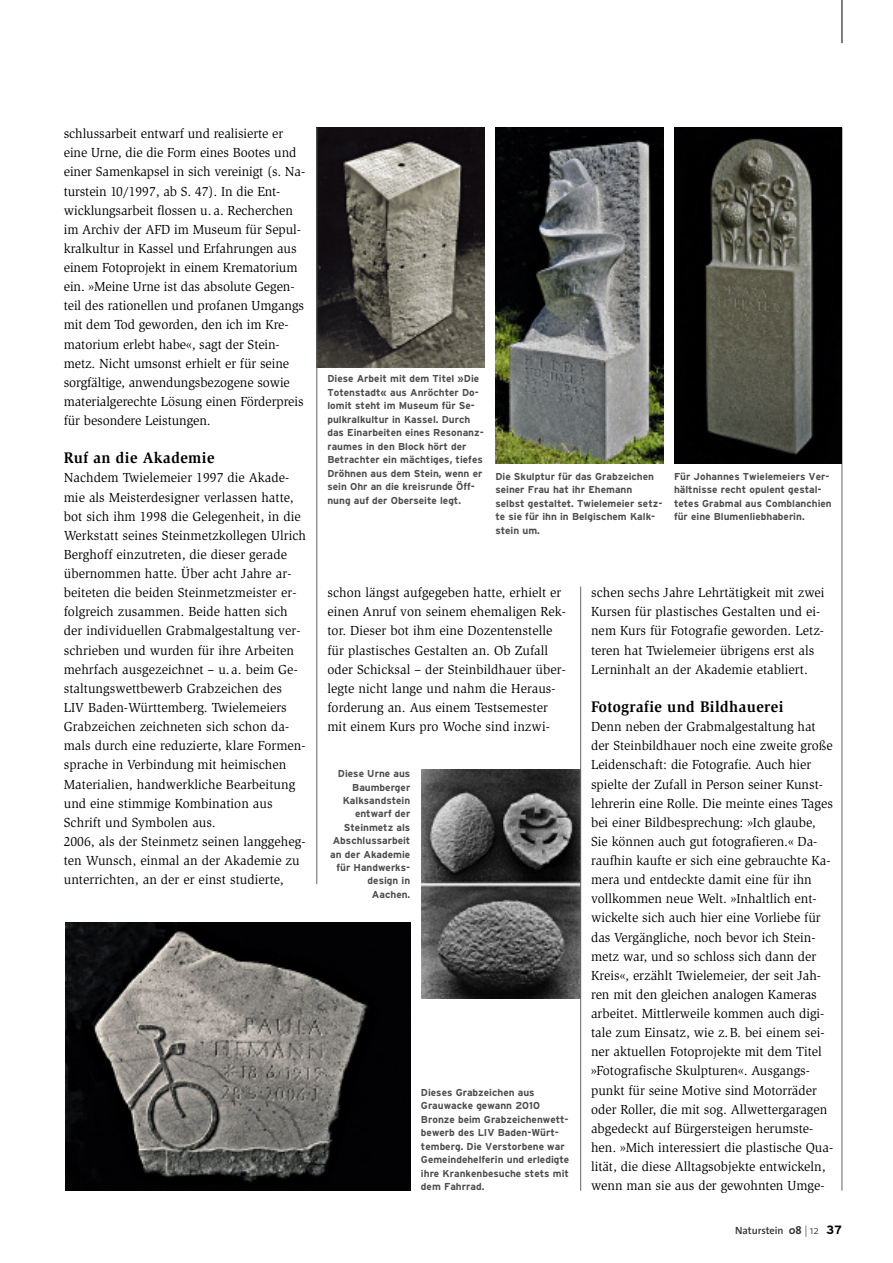
<style>
.page{position:relative;width:893px;height:1263px;background:#fff}
.page>*{position:absolute;margin:0;border:0;box-sizing:border-box;transform-origin:0 0}
.t1{font:700 15.75px "Slimbach Std";letter-spacing:.025em;color:#000;scale:.95 1}
.t2{font:13.5px/19.2px "Slimbach Std";color:#000}
.t3{font:600 10.5px "The Sans";letter-spacing:-.005em;color:#333}
.t4{font:700 10.05px/13.5px "Interstate";color:#4d4d4d}
.s1{font-weight:700;font-size:11.25px}
.s2{font-weight:300;font-size:11.25px}
.s3{font-family:"Interstate";font-weight:700;font-size:12px;color:#000}
</style>
<div class="page">
<img style="left:421px;top:769px;width:159px;height:230px">
<hr style="left:842px;top:0;width:1px;height:43px;background:#000">
<hr style="left:580px;top:587px;width:1px;height:604px;background:#666">
<hr style="left:842px;top:128px;width:1px;height:1063px;background:#666">
<img style="left:674px;top:128px;width:168px;height:335px">
<img style="left:495px;top:128px;width:168px;height:335px">
<img style="left:65px;top:922px;width:345px;height:268px">
<img style="left:318px;top:128px;width:167px;height:240px">
<hr style="left:317px;top:128px;width:1px;height:756px;background:#666">
<p class="t2" style="left:64px;top:125px;width:243px">schlussarbeit entwarf und realisierte er eine Urne, die die Form eines Bootes und einer Samenkapsel in sich vereinigt (s. Na&shy;turstein 10/1997, ab S. 47). In die Ent&shy;wicklungsarbeit flossen u. a. Recherchen im Archiv der AFD im Museum für Sepul&shy;kralkultur in Kassel und Erfahrungen aus einem Fotoprojekt in einem Krematorium ein. »Meine Urne ist das absolute Gegen&shy;teil des rationellen und profanen Umgangs mit dem Tod geworden, den ich im Kre&shy;matorium erlebt habe«, sagt der Stein&shy;metz. Nicht umsonst erhielt er für seine sorgfältige, anwendungsbezogene sowie materialgerechte Lösung einen Förderpreis für besondere Leistungen.</p>
<p class="t1" style="left:64px;top:452px;width:160px">Ruf an die Akademie</p>
<p class="t2" style="left:64px;top:469px;width:244px">Nachdem Twielemeier 1997 die Akade&shy;mie als Meisterdesigner verlassen hatte, bot sich ihm 1998 die Gelegenheit, in die Werkstatt seines Steinmetzkollegen Ulrich Berghoff einzutreten, die dieser gerade übernommen hatte. Über acht Jahre ar&shy;beiteten die beiden Steinmetzmeister er&shy;folgreich zusammen. Beide hatten sich der individuellen Grabmalgestaltung ver&shy;schrieben und wurden für ihre Arbeiten mehrfach ausgezeichnet – u.a. beim Ge&shy;staltungswettbewerb Grabzeichen des<br>LIV Baden-Württemberg. Twielemeiers Grabzeichen zeichneten sich schon da&shy;mals durch eine reduzierte, klare Formen&shy;sprache in Verbindung mit heimischen Materialien, handwerkliche Bearbeitung und eine stimmige Kombination aus Schrift und Symbolen aus.<br>2006, als der Steinmetz seinen langgeheg&shy;ten Wunsch, einmal an der Akademie zu unterrichten, an der er einst studierte,</p>
<p class="t4" style="left:327px;top:372px;width:158px">Diese Arbeit mit dem Titel »Die<br>Totenstadt« aus Anröchter Do&shy;lomit steht im Museum für Se&shy;pulkralkultur in Kassel. Durch das Einarbeiten eines Resonanz&shy;raumes in den Block hört der<br>Betrachter ein mächtiges, tiefes<br>Dröhnen aus dem Stein, wenn er sein Ohr an die kreisrunde Öff&shy;nung auf der Oberseite legt.</p>
<p class="t4" style="left:495px;top:469px;width:169px">Die Skulptur für das Grabzeichen seiner Frau hat ihr Ehemann selbst gestaltet. Twielemeier setz&shy;te sie für ihn in Belgischem Kalk&shy;stein um.</p>
<p class="t4" style="left:674px;top:469px;width:159px">Für Johannes Twielemeiers Ver&shy;hältnisse recht opulent gestal&shy;tetes Grabmal aus Comblanchien für eine Blumenliebhaberin.</p>
<p class="t2" style="left:327px;top:584px;width:240px">schon längst aufgegeben hatte, erhielt er einen Anruf von seinem ehemaligen Rek&shy;tor. Dieser bot ihm eine Dozentenstelle für plastisches Gestalten an. Ob Zufall oder Schicksal – der Steinbildhauer über&shy;legte nicht lange und nahm die Heraus&shy;forderung an. Aus einem Testsemester mit einem Kurs pro Woche sind inzwi-</p>
<p class="t2" style="left:591px;top:584px;width:235px">schen sechs Jahre Lehrtätigkeit mit zwei Kursen für plastisches Gestalten und ei&shy;nem Kurs für Fotografie geworden. Letz&shy;teren hat Twielemeier übrigens erst als Lerninhalt an der Akademie etabliert.</p>
<p class="t1" style="left:591px;top:701px;width:204px">Fotografie und Bildhauerei</p>
<p class="t2" style="left:591px;top:718px;width:244px">Denn neben der Grabmalgestaltung hat der Steinbildhauer noch eine zweite große Leidenschaft: die Fotografie. Auch hier spielte der Zufall in Person seiner Kunst&shy;lehrerin eine Rolle. Die meinte eines Tages bei einer Bildbesprechung: »Ich glaube, Sie können auch gut fotografieren.« Da&shy;raufhin kaufte er sich eine gebrauchte Ka&shy;mera und entdeckte damit eine für ihn vollkommen neue Welt. »Inhaltlich ent&shy;wickelte sich auch hier eine Vorliebe für das Vergängliche, noch bevor ich Stein&shy;metz war, und so schloss sich dann der Kreis«, erzählt Twielemeier, der seit Jah&shy;ren mit den gleichen analogen Kameras arbeitet. Mittlerweile kommen auch digi&shy;tale zum Einsatz, wie z.B. bei einem sei&shy;ner aktuellen Fotoprojekte mit dem Titel »Fotografische Skulpturen«. Ausgangs&shy;punkt für seine Motive sind Motorräder oder Roller, die mit sog. Allwettergaragen abgedeckt auf Bürgersteigen herumste&shy;hen. »Mich interessiert die plastische Qua&shy;lität, die diese Alltagsobjekte entwickeln, wenn man sie aus der gewohnten Umge-</p>
<p class="t4" style="left:330px;top:767px;width:82px;text-align:right">Diese Urne aus<br>Baumberger<br>Kalksandstein entwarf der<br>Steinmetz als<br>Abschlussarbeit an der Akademie für Handwerks&shy;design in<br>Aachen.</p>
<p class="t4" style="left:421px;top:1085px;width:150px">Dieses Grabzeichen aus<br>Grauwacke gewann 2010<br>Bronze beim Grabzeichenwett&shy;bewerb des LIV Baden-Würt&shy;temberg. Die Verstorbene war<br>Gemeindehelferin und erledigte ihre Krankenbesuche stets mit dem Fahrrad.</p>
<p class="t3" style="left:735px;top:1226px;width:108px">Naturstein <span class="s1">08</span> <span class="s2">| 12</span> <span class="s3">37</span></p>
</div>
